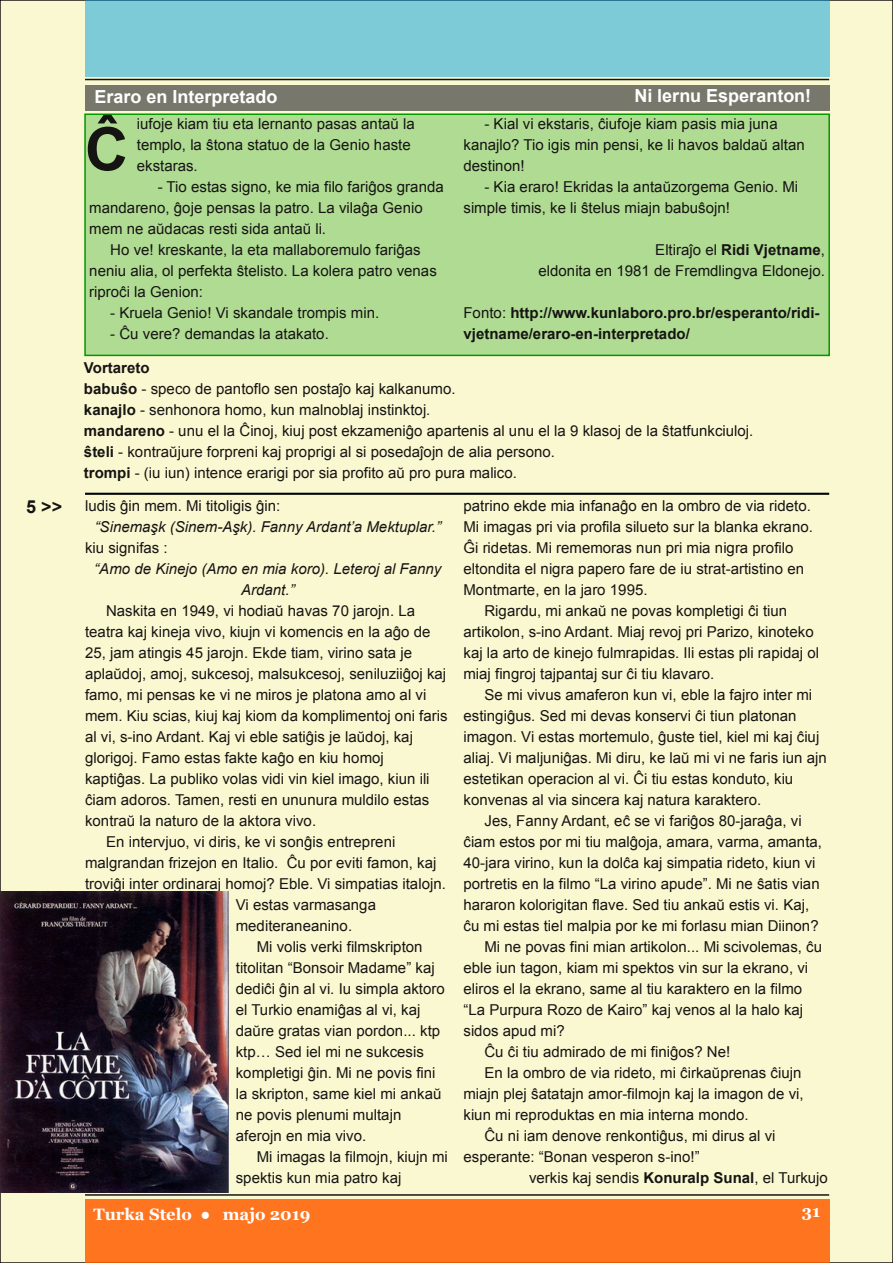
<style>
.page{position:relative;width:893px;height:1263px;background:#faf8d0}
.page>*{position:absolute;margin:0;border:0;box-sizing:border-box;transform-origin:0 0}
.t1{font:700 60px "Arial";color:#161413}
.t2{font:700 18px "Arial";color:#fff}
.t3{font:700 18px "Arial";color:#161413}
.t4{font:700 16.5px "Georgia";color:#fff}
.t5{font:15px/21px "Arial";letter-spacing:.005em;color:#161413}
.t6{font:italic 15px/21px "Arial";letter-spacing:.005em;color:#161413;text-align:center}
.t7{font:700 15px/21px "Arial";color:#161413}
.s1{font-weight:700}
.s2{font-weight:400}
</style>
<div class="page">
<div style="left:85px;top:1199px;width:744px;height:64px;background:#fe741f"></div>
<hr style="left:85px;top:1194px;width:744px;height:2px;background:#161413">
<div style="left:85px;top:0;width:744px;height:77px;background:#7dcbd7"></div>
<hr style="left:85px;top:79px;width:744px;height:1px;background:#161413">
<div style="left:85px;top:114px;width:744px;height:241px;background:#afdb92"></div>
<div style="left:84px;top:113px;width:746px;height:243px;border:2px solid #090"></div>
<div style="left:85px;top:85px;width:744px;height:26px;background:#78776b"></div>
<hr style="left:85px;top:493px;width:744px;height:2px;background:#000501">
<img style="left:0;top:892px;width:228px;height:301px">
<p class="t2" style="left:94px;top:86px;width:185px">Eraro en Interpretado</p>
<h1 class="t1" style="left:85px;top:116px;width:45px">Ĉ</h1>
<p class="t5" style="left:137px;top:113px;width:280px">iufoje kiam tiu eta lernanto pasas antaŭ la templo, la ŝtona statuo de la Genio haste ekstaras.</p>
<p class="t5" style="left:158px;top:176px;width:287px">- Tio estas signo, ke mia filo fariĝos granda</p>
<p class="t5" style="left:89px;top:197px;width:335px">mandareno, ĝoje pensas la patro. La vilaĝa Genio</p>
<p class="t5" style="left:89px;top:218px;width:238px">mem ne aŭdacas resti sida antaŭ li.</p>
<p class="t5" style="left:110px;top:239px;width:312px">Ho ve! kreskante, la eta mallaboremulo fariĝas</p>
<p class="t5" style="left:89px;top:260px;width:349px">neniu alia, ol perfekta ŝtelisto. La kolera patro venas</p>
<p class="t5" style="left:89px;top:281px;width:115px">riproĉi la Genion:</p>
<p class="t5" style="left:110px;top:302px;width:270px">- Kruela Genio! Vi skandale trompis min.</p>
<p class="t5" style="left:110px;top:323px;width:220px">- Ĉu vere? demandas la atakato.</p>
<p class="t2" style="left:634px;top:85px;width:178px">Ni lernu Esperanton!</p>
<p class="t5" style="left:463px;top:113px;width:343px;text-indent:21px">- Kial vi ekstaris, ĉiufoje kiam pasis mia juna kanajlo? Tio igis min pensi, ke li havos baldaŭ altan destinon!</p>
<p class="t5" style="left:463px;top:176px;width:336px;text-indent:21px">- Kia eraro! Ekridas la antaŭzorgema Genio. Mi simple timis, ke li ŝtelus miajn babuŝojn!</p>
<p class="t5" style="left:538px;top:239px;width:288px;text-align:right">Eltiraĵo el <span class="s1">Ridi Vjetname</span>,<br>eldonita en 1981 de Fremdlingva Eldonejo.</p>
<p class="t7" style="left:463px;top:302px;width:357px"><span class="s2">Fonto:</span> http://www.kunlaboro.pro.br/esperanto/ridi&shy;vjetname/eraro-en-interpretado/</p>
<p class="t5" style="left:84px;top:358px;width:671px"><span class="s1">Vortareto<br>babuŝo</span> - speco de pantoflo sen postaĵo kaj kalkanumo.<br><span class="s1">kanajlo</span> - senhonora homo, kun malnoblaj instinktoj.<br><span class="s1">mandareno</span> - unu el la Ĉinoj, kiuj post ekzameniĝo apartenis al unu el la 9 klasoj de la ŝtatfunkciuloj. <span class="s1">ŝteli</span> - kontraŭjure forpreni kaj proprigi al si posedaĵojn de alia persono.<br><span class="s1">trompi</span> - (iu iun) intence erarigi por sia profito aŭ pro pura malico.</p>
<p class="t3" style="left:26px;top:496px;width:37px">5 &gt;&gt;</p>
<p class="t5" style="left:85px;top:495px;width:197px">ludis ĝin mem. Mi titoligis ĝin:</p>
<p class="t6" style="left:95px;top:516px;width:348px">“Sinemaşk (Sinem-Aşk). Fanny Ardant’a Mektuplar.”</p>
<p class="t5" style="left:85px;top:537px;width:84px">kiu signifas :</p>
<p class="t6" style="left:94px;top:558px;width:349px">“Amo de Kinejo (Amo en mia koro). Leteroj al Fanny<br>Ardant.”</p>
<p class="t5" style="left:106px;top:600px;width:311px">Naskita en 1949, vi hodiaŭ havas 70 jarojn. La</p>
<p class="t5" style="left:85px;top:621px;width:347px">teatra kaj kineja vivo, kiujn vi komencis en la aĝo de</p>
<p class="t5" style="left:85px;top:642px;width:329px">25, jam atingis 45 jarojn. Ekde tiam, virino sata je</p>
<p class="t5" style="left:85px;top:663px;width:363px">aplaŭdoj, amoj, sukcesoj, malsukcesoj, seniluziiĝoj kaj</p>
<p class="t5" style="left:85px;top:684px;width:343px">famo, mi pensas ke vi ne miros je platona amo al vi</p>
<p class="t5" style="left:85px;top:705px;width:364px">mem. Kiu scias, kiuj kaj kiom da komplimentoj oni faris</p>
<p class="t5" style="left:85px;top:726px;width:329px">al vi, s-ino Ardant. Kaj vi eble satiĝis je laŭdoj, kaj</p>
<p class="t5" style="left:85px;top:747px;width:300px">glorigoj. Famo estas fakte kaĝo en kiu homoj</p>
<p class="t5" style="left:85px;top:768px;width:346px">kaptiĝas. La publiko volas vidi vin kiel imago, kiun ili</p>
<p class="t5" style="left:85px;top:789px;width:346px">ĉiam adoros. Tamen, resti en ununura muldilo estas</p>
<p class="t5" style="left:85px;top:810px;width:233px">kontraŭ la naturo de la aktora vivo.</p>
<p class="t5" style="left:106px;top:831px;width:291px">En intervjuo, vi diris, ke vi sonĝis entrepreni</p>
<p class="t5" style="left:85px;top:852px;width:353px">malgrandan frizejon en Italio. Ĉu por eviti famon, kaj</p>
<p class="t5" style="left:85px;top:873px;width:362px">troviĝi inter ordinaraj homoj? Eble. Vi simpatias italojn.</p>
<p class="t5" style="left:236px;top:894px;width:142px">Vi estas varmasanga</p>
<p class="t5" style="left:236px;top:915px;width:118px">mediteraneanino.</p>
<p class="t5" style="left:257px;top:936px;width:167px">Mi volis verki filmskripton</p>
<p class="t5" style="left:236px;top:957px;width:200px">titolitan “Bonsoir Madame” kaj</p>
<p class="t5" style="left:236px;top:978px;width:211px">dediĉi ĝin al vi. Iu simpla aktoro</p>
<p class="t5" style="left:236px;top:999px;width:186px">el Turkio enamiĝas al vi, kaj</p>
<p class="t5" style="left:236px;top:1020px;width:206px">daŭre gratas vian pordon... ktp</p>
<p class="t5" style="left:236px;top:1041px;width:190px">ktp… Sed iel mi ne sukcesis</p>
<p class="t5" style="left:236px;top:1062px;width:201px">kompletigi ĝin. Mi ne povis fini</p>
<p class="t5" style="left:236px;top:1083px;width:207px">la skripton, same kiel mi ankaŭ</p>
<p class="t5" style="left:236px;top:1104px;width:167px">ne povis plenumi multajn</p>
<p class="t5" style="left:236px;top:1125px;width:132px">aferojn en mia vivo.</p>
<p class="t5" style="left:257px;top:1146px;width:193px">Mi imagas la filmojn, kiujn mi</p>
<p class="t5" style="left:236px;top:1167px;width:167px">spektis kun mia patro kaj</p>
<p class="t5" style="left:463px;top:495px;width:349px">patrino ekde mia infanaĝo en la ombro de via rideto.</p>
<p class="t5" style="left:463px;top:516px;width:351px">Mi imagas pri via profila silueto sur la blanka ekrano.</p>
<p class="t5" style="left:463px;top:537px;width:331px">Ĝi ridetas. Mi rememoras nun pri mia nigra profilo</p>
<p class="t5" style="left:463px;top:558px;width:342px">eltondita el nigra papero fare de iu strat-artistino en</p>
<p class="t5" style="left:463px;top:579px;width:186px">Montmarte, en la jaro 1995.</p>
<p class="t5" style="left:484px;top:600px;width:304px">Rigardu, mi ankaŭ ne povas kompletigi ĉi tiun</p>
<p class="t5" style="left:463px;top:621px;width:352px">artikolon, s-ino Ardant. Miaj revoj pri Parizo, kinoteko</p>
<p class="t5" style="left:463px;top:642px;width:357px">kaj la arto de kinejo fulmrapidas. Ili estas pli rapidaj ol</p>
<p class="t5" style="left:463px;top:663px;width:252px">miaj fingroj tajpantaj sur ĉi tiu klavaro.</p>
<p class="t5" style="left:484px;top:684px;width:329px">Se mi vivus amaferon kun vi, eble la fajro inter mi</p>
<p class="t5" style="left:463px;top:705px;width:335px">estingiĝus. Sed mi devas konservi ĉi tiun platonan</p>
<p class="t5" style="left:463px;top:726px;width:357px">imagon. Vi estas mortemulo, ĝuste tiel, kiel mi kaj ĉiuj</p>
<p class="t5" style="left:463px;top:747px;width:365px">aliaj. Vi maljuniĝas. Mi diru, ke laŭ mi vi ne faris iun ajn</p>
<p class="t5" style="left:463px;top:768px;width:331px">estetikan operacion al vi. Ĉi tiu estas konduto, kiu</p>
<p class="t5" style="left:463px;top:789px;width:299px">konvenas al via sincera kaj natura karaktero.</p>
<p class="t5" style="left:484px;top:810px;width:319px">Jes, Fanny Ardant, eĉ se vi fariĝos 80-jaraĝa, vi</p>
<p class="t5" style="left:463px;top:831px;width:360px">ĉiam estos por mi tiu malĝoja, amara, varma, amanta,</p>
<p class="t5" style="left:463px;top:852px;width:354px">40-jara virino, kun la dolĉa kaj simpatia rideto, kiun vi</p>
<p class="t5" style="left:463px;top:873px;width:358px">portretis en la filmo “La virino apude”. Mi ne ŝatis vian</p>
<p class="t5" style="left:463px;top:894px;width:347px">hararon kolorigitan flave. Sed tiu ankaŭ estis vi. Kaj,</p>
<p class="t5" style="left:463px;top:915px;width:357px">ĉu mi estas tiel malpia por ke mi forlasu mian Diinon?</p>
<p class="t5" style="left:484px;top:936px;width:339px">Mi ne povas fini mian artikolon... Mi scivolemas, ĉu</p>
<p class="t5" style="left:463px;top:957px;width:346px">eble iun tagon, kiam mi spektos vin sur la ekrano, vi</p>
<p class="t5" style="left:463px;top:978px;width:340px">eliros el la ekrano, same al tiu karaktero en la filmo</p>
<p class="t5" style="left:463px;top:999px;width:341px">“La Purpura Rozo de Kairo” kaj venos al la halo kaj</p>
<p class="t5" style="left:463px;top:1020px;width:103px">sidos apud mi?</p>
<p class="t5" style="left:484px;top:1041px;width:247px">Ĉu ĉi tiu admirado de mi finiĝos? Ne!</p>
<p class="t5" style="left:484px;top:1062px;width:318px">En la ombro de via rideto, mi ĉirkaŭprenas ĉiujn</p>
<p class="t5" style="left:463px;top:1083px;width:342px">miajn plej ŝatatajn amor-filmojn kaj la imagon de vi,</p>
<p class="t5" style="left:463px;top:1104px;width:287px">kiun mi reproduktas en mia interna mondo.</p>
<p class="t5" style="left:484px;top:1125px;width:293px">Ĉu ni iam denove renkontiĝus, mi dirus al vi</p>
<p class="t5" style="left:463px;top:1146px;width:238px">esperante: “Bonan vesperon s-ino!”</p>
<p class="t5" style="left:529px;top:1167px;width:300px">verkis kaj sendis <span class="s1">Konuralp Sunal</span>, el Turkujo</p>
<p class="t4" style="left:94px;top:1205px;width:219px">Turka Stelo ● majo 2019</p>
<p class="t4" style="left:802px;top:1201px;width:20px">31</p>
</div>
